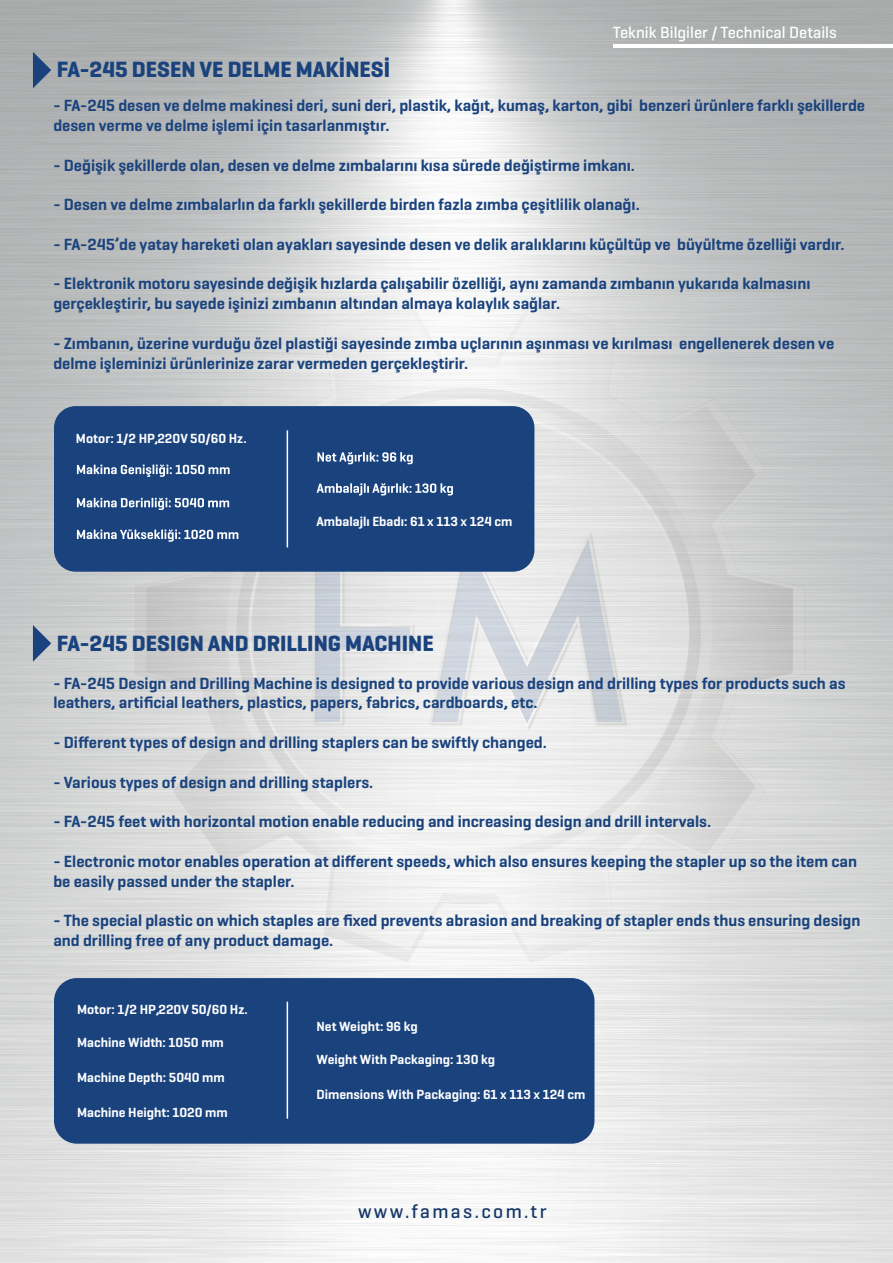
<style>
.page{position:relative;width:893px;height:1263px;background:#fff}
.page>*{position:absolute;margin:0;border:0;box-sizing:border-box;transform-origin:0 0}
.t1{font:700 22.5px "Geogrotesque";color:#1a437e}
.t2{font:500 19.5px "Geogrotesque";letter-spacing:.12em;color:#163669}
.t3{font:600 16.5px/19.8px "Geogrotesque";color:#1a437e}
.t4{font:500 16.5px "Geogrotesque";color:#fff}
.t5{font:600 13.5px "Geogrotesque";color:#fff}
</style>
<div class="page">
<img style="left:0;top:0;width:893px;height:1263px">
<hr style="left:613px;top:44px;width:280px;height:4px;background:#fff">
<img style="left:99px;top:282px;width:742px;height:699px">
<svg style="left:33px;top:52px;width:18px;height:36px"></svg>
<div style="left:54px;top:406px;width:480px;height:166px;background:#1a437e;border-radius:22px"></div>
<svg style="left:77px;top:529px;width:161px;height:13px"></svg>
<svg style="left:317px;top:452px;width:96px;height:12px"></svg>
<svg style="left:317px;top:483px;width:136px;height:12px"></svg>
<svg style="left:77px;top:465px;width:153px;height:12px"></svg>
<svg style="left:77px;top:498px;width:152px;height:12px"></svg>
<hr style="left:287px;top:430px;width:1px;height:117px;background:#fff">
<div style="left:54px;top:978px;width:540px;height:166px;background:#1a437e;border-radius:23px"></div>
<hr style="left:287px;top:1002px;width:1px;height:117px;background:#fff">
<img style="left:0;top:400px;width:54px;height:793px">
<p class="t1" style="left:57px;top:56px;width:335px">FA-245 DESEN VE DELME MAKİNESİ</p>
<p class="t4" style="left:613px;top:22px;width:225px">Teknik Bilgiler / Technical Details</p>
<p class="t3" style="left:53px;top:96px;width:813px">- FA-245 desen ve delme makinesi deri, suni deri, plastik, kağıt, kumaş, karton, gibi benzeri ürünlere farklı şekillerde desen verme ve delme işlemi için tasarlanmıştır.</p>
<p class="t3" style="left:53px;top:155px;width:583px">- Değişik şekillerde olan, desen ve delme zımbalarını kısa sürede değiştirme imkanı.</p>
<p class="t3" style="left:53px;top:195px;width:588px">- Desen ve delme zımbalarlın da farklı şekillerde birden fazla zımba çeşitlilik olanağı.</p>
<p class="t3" style="left:53px;top:234px;width:793px">- FA-245’de yatay hareketi olan ayakları sayesinde desen ve delik aralıklarını küçültüp ve büyültme özelliği vardır.</p>
<p class="t3" style="left:53px;top:274px;width:759px">- Elektronik motoru sayesinde değişik hızlarda çalışabilir özelliği, aynı zamanda zımbanın yukarıda kalmasını gerçekleştirir, bu sayede işinizi zımbanın altından almaya kolaylık sağlar.</p>
<p class="t3" style="left:53px;top:333px;width:782px">- Zımbanın, üzerine vurduğu özel plastiği sayesinde zımba uçlarının aşınması ve kırılması engellenerek desen ve delme işleminizi ürünlerinize zarar vermeden gerçekleştirir.</p>
<p class="t5" style="left:76px;top:430px;width:172px">Motor: 1/2 HP,220V 50/60 Hz.</p>
<p class="t5" style="left:316px;top:513px;width:197px">Ambalajlı Ebadı: 61 x 113 x 124 cm</p>
<p class="t1" style="left:57px;top:629px;width:378px">FA-245 DESIGN AND DRILLING MACHINE</p>
<p class="t3" style="left:53px;top:673px;width:794px">- FA-245 Design and Drilling Machine is designed to provide various design and drilling types for products such as leathers, artificial leathers, plastics, papers, fabrics, cardboards, etc.</p>
<p class="t3" style="left:53px;top:732px;width:495px">- Different types of design and drilling staplers can be swiftly changed.</p>
<p class="t3" style="left:53px;top:772px;width:322px">- Various types of design and drilling staplers.</p>
<p class="t3" style="left:53px;top:811px;width:659px">- FA-245 feet with horizontal motion enable reducing and increasing design and drill intervals.</p>
<p class="t3" style="left:53px;top:851px;width:805px">- Electronic motor enables operation at different speeds, which also ensures keeping the stapler up so the item can be easily passed under the stapler.</p>
<p class="t3" style="left:53px;top:910px;width:809px">- The special plastic on which staples are fixed prevents abrasion and breaking of stapler ends thus ensuring design and drilling free of any product damage.</p>
<p class="t5" style="left:77px;top:1001px;width:172px">Motor: 1/2 HP,220V 50/60 Hz.</p>
<p class="t5" style="left:77px;top:1034px;width:148px">Machine Width: 1050 mm</p>
<p class="t5" style="left:77px;top:1069px;width:149px">Machine Depth: 5040 mm</p>
<p class="t5" style="left:77px;top:1103px;width:152px">Machine Height: 1020 mm</p>
<p class="t5" style="left:316px;top:1018px;width:103px">Net Weight: 96 kg</p>
<p class="t5" style="left:316px;top:1050px;width:180px">Weight With Packaging: 130 kg</p>
<p class="t5" style="left:316px;top:1086px;width:270px">Dimensions With Packaging: 61 x 113 x 124 cm</p>
<p class="t2" style="left:358px;top:1199px;width:190px">www.famas.com.tr</p>
</div>
